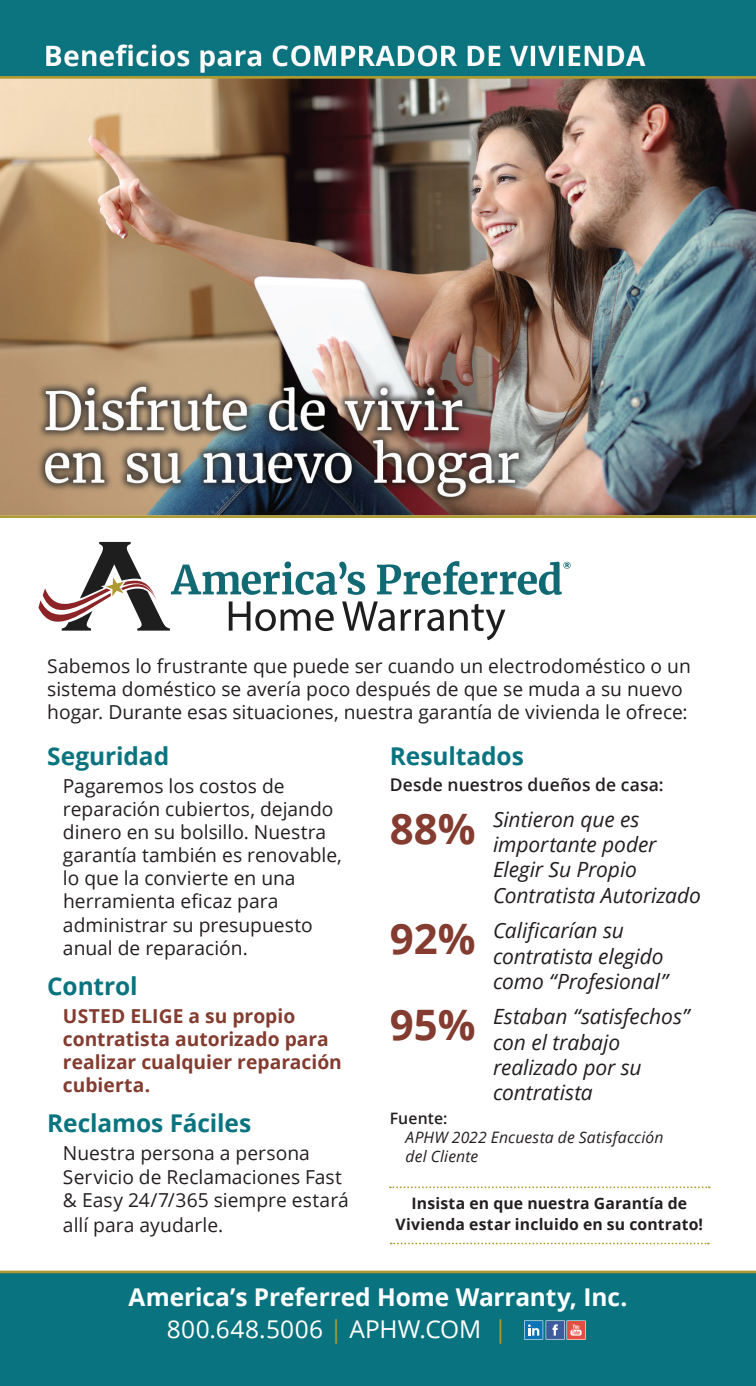
<style>
.page{position:relative;width:756px;height:1386px;background:#fff}
.page>*{position:absolute;margin:0;border:0;box-sizing:border-box;transform-origin:0 0}
.t1{font:700 42px "Open Sans";color:#833c2f}
.t2{font:700 24.5px "Open Sans";letter-spacing:-.005em;color:#09747f}
.t3{font:700 24.5px "Open Sans";letter-spacing:-.005em;color:#fff}
.t4{font:24.5px "Open Sans";letter-spacing:.01em;color:#fff}
.t5{font:italic 21px/25.2px "Open Sans";letter-spacing:-.005em;color:#231f20}
.t6{font:19.25px/23.1px "Open Sans";color:#231f20}
.t7{font:700 19.25px/23.1px "Open Sans";color:#833c2f}
.t8{font:600 17.5px "Open Sans";letter-spacing:.005em;color:#231f20}
.t9{font:700 15.75px/21px "Open Sans";letter-spacing:.01em;color:#231f20;text-align:center}
.t10{font:italic 15.75px/18.9px "Open Sans";letter-spacing:.01em;color:#231f20}
.s1{font-weight:600;font-style:normal}
.s2{color:#af9a31}
.s3{color:#09747f}
</style>
<div class="page">
<img style="left:0;top:0;width:756px;height:1271px">
<div style="left:0;top:1273px;width:756px;height:113px;background:#09747f"></div>
<svg style="left:39px;top:542px;width:532px;height:98px"></svg>
<svg style="left:390px;top:1186px;width:320px;height:2px"></svg>
<svg style="left:391px;top:1243px;width:318px;height:1px"></svg>
<svg style="left:524px;top:1320px;width:62px;height:20px"></svg>
<hr style="left:0;top:76px;width:756px;height:3px;background:#af9a31">
<hr style="left:0;top:515px;width:756px;height:3px;background:#af9a31">
<hr style="left:0;top:1271px;width:756px;height:2px;background:#af9a31">
<p class="t6" style="left:47px;top:654px;width:645px">Sabemos lo frustrante que puede ser cuando un electrodoméstico o un sistema doméstico se avería poco después de que se muda a su nuevo hogar. Durante esas situaciones, nuestra garantía de vivienda le ofrece:</p>
<p class="t2" style="left:47px;top:738px;width:123px">Seguridad</p>
<p class="t6" style="left:63px;top:774px;width:280px">Pagaremos los costos de reparación cubiertos, dejando dinero en su bolsillo. Nuestra garantía también es renovable,</p>
<p class="t6" style="left:63px;top:866px;width:251px">lo que la convierte en una herramienta eficaz para administrar su presupuesto anual de reparación.</p>
<p class="t2" style="left:47px;top:968px;width:92px">Control</p>
<p class="t7" style="left:63px;top:1004px;width:280px">USTED ELIGE a su propio contratista autorizado para realizar cualquier reparación cubierta.</p>
<p class="t2" style="left:47px;top:1106px;width:206px">Reclamos Fáciles</p>
<p class="t6" style="left:63px;top:1141px;width:287px">Nuestra persona a persona<br>Servicio de Reclamaciones Fast &amp; Easy 24/7/365 siempre estará</p>
<p class="t6" style="left:63px;top:1213px;width:162px">allí para ayudarle.</p>
<p class="t2" style="left:390px;top:739px;width:136px">Resultados</p>
<p class="t8" style="left:390px;top:773px;width:275px">Desde nuestros dueños de casa:</p>
<p class="t5" style="left:493px;top:806px;width:209px">Sintieron que es importante poder<br>Elegir Su Propio<br>Contratista Autorizado</p>
<p class="t5" style="left:493px;top:918px;width:176px">Calificarían su contratista elegido como “Profesional”</p>
<p class="t5" style="left:493px;top:1004px;width:198px">Estaban “satisfechos” con el trabajo realizado por su contratista</p>
<p class="t10" style="left:406px;top:1109px;width:259px;text-indent:-16px"><span class="s1">Fuente:<br></span>APHW 2022 Encuesta de Satisfacción del Cliente</p>
<p class="t9" style="left:395px;top:1193px;width:309px">Insista en que nuestra Garantía de<br>Vivienda estar incluido en su contrato!</p>
<p class="t1" style="left:390px;top:799px;width:87px">88%</p>
<p class="t1" style="left:390px;top:909px;width:87px">92%</p>
<p class="t1" style="left:390px;top:995px;width:87px">95%</p>
<p class="t3" style="left:129px;top:1280px;width:500px">America’s Preferred Home Warranty, Inc.</p>
<p class="t4" style="left:167px;top:1312px;width:424px">800.648.5006 <span class="s2">|</span> APHW.COM <span class="s2">|</span> <span class="s3">12345</span></p>
</div>
